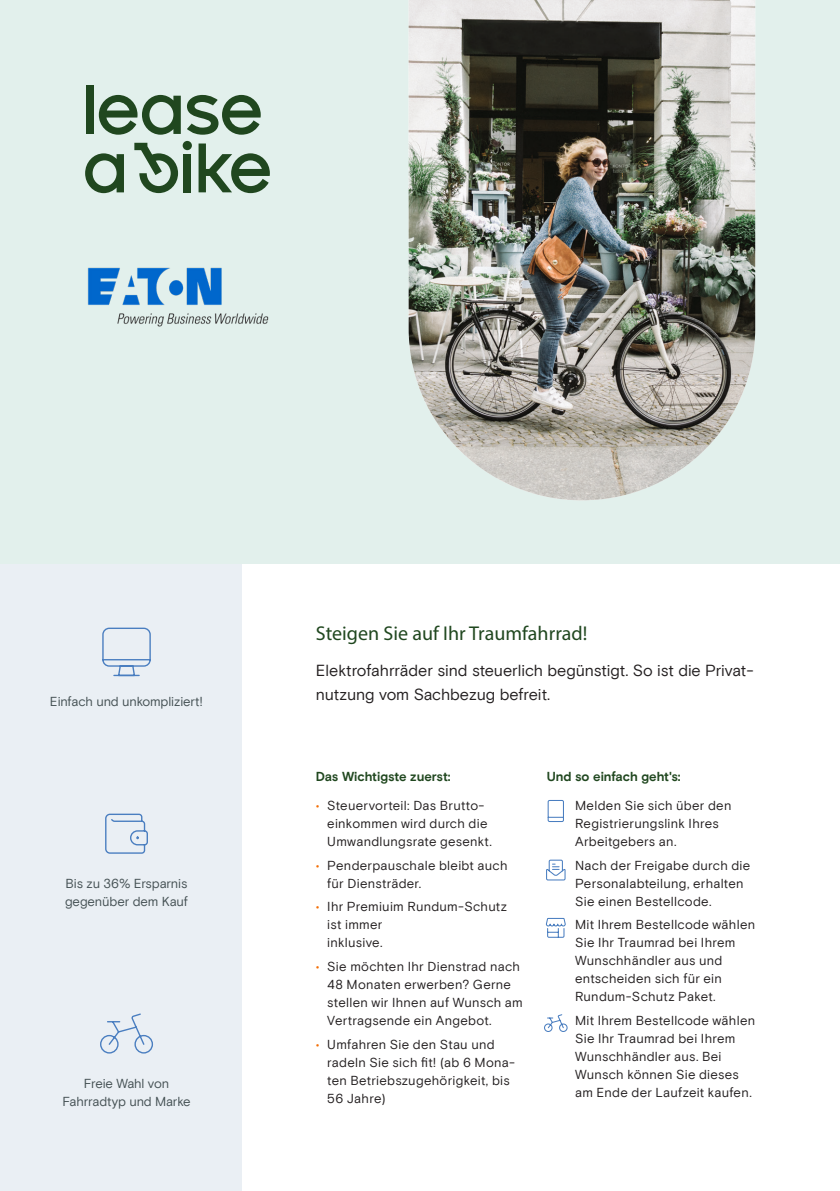
<style>
.page{position:relative;width:840px;height:1191px;background:#fff}
.page>*{position:absolute;margin:0;border:0;box-sizing:border-box;transform-origin:0 0}
.subhead{font:20px "Myriad Pro";color:#20471f}
.copy_big{font:16px/24px "Basis Grotesque";color:#231f20}
.aufzählung_icon{font:13px/18px "Basis Grotesque";letter-spacing:.02em;color:#231f20}
.t1{font:13px "Basis Grotesque";letter-spacing:-.01em;color:#445053}
.subline_small{font:700 13px "Basis Grotesque";letter-spacing:-.005em;color:#20471f}
.s1{color:#f46f06}
</style>
<div class="page">
<div style="left:0;top:563px;width:241px;height:628px;background:#eaeff4"></div>
<div style="left:0;top:0;width:839px;height:563px;background:#e2f0ec"></div>
<img style="left:408px;top:0;width:346px;height:500px">
<div style="left:183px;top:154px;width:8px;height:38px;background:#20471f"></div>
<svg style="left:99px;top:95px;width:82px;height:40px"></svg>
<div style="left:86px;top:85px;width:7px;height:49px;background:#20471f"></div>
<div style="left:182px;top:141px;width:10px;height:9px;background:#20471f;border-radius:50%"></div>
<svg style="left:187px;top:95px;width:73px;height:40px"></svg>
<svg style="left:134px;top:143px;width:44px;height:50px"></svg>
<svg style="left:198px;top:143px;width:72px;height:50px"></svg>
<svg style="left:85px;top:153px;width:39px;height:40px"></svg>
<svg style="left:102px;top:627px;width:49px;height:50px"></svg>
<svg style="left:105px;top:813px;width:43px;height:41px"></svg>
<svg style="left:100px;top:1013px;width:53px;height:41px"></svg>
<svg style="left:547px;top:800px;width:17px;height:22px"></svg>
<svg style="left:545px;top:917px;width:21px;height:21px"></svg>
<svg style="left:544px;top:1014px;width:23px;height:18px"></svg>
<svg style="left:546px;top:859px;width:19px;height:22px"></svg>
<img style="left:87px;top:267px;width:182px;height:60px">
<p class="t1" style="left:50px;top:694px;width:154px">Einfach und unkompliziert!</p>
<p class="t1" style="left:66px;top:876px;width:123px">Bis zu 36% Ersparnis</p>
<p class="t1" style="left:65px;top:894px;width:124px">gegenüber dem Kauf</p>
<p class="t1" style="left:84px;top:1075px;width:87px">Freie Wahl von</p>
<p class="t1" style="left:62px;top:1093px;width:129px">Fahrradtyp und Marke</p>
<p class="subhead" style="left:316px;top:621px;width:273px">Steigen Sie auf Ihr Traumfahrrad!</p>
<p class="copy_big" style="left:316px;top:658px;width:439px">Elektrofahrräder sind steuerlich begünstigt. So ist die Privat&shy;nutzung vom Sachbezug befreit.</p>
<p class="subline_small" style="left:316px;top:768px;width:136px">Das Wichtigste zuerst:</p>
<p class="aufzählung_icon" style="left:327px;top:796px;width:166px;text-indent:-11px"><span class="s1">•</span> Steuervorteil: Das Brutto&shy;einkommen wird durch die<br>Umwandlungsrate gesenkt.</p>
<p class="aufzählung_icon" style="left:327px;top:856px;width:182px;text-indent:-11px"><span class="s1">•</span> Penderpauschale bleibt auch für Diensträder.</p>
<p class="aufzählung_icon" style="left:327px;top:897px;width:181px;text-indent:-11px"><span class="s1">•</span> Ihr Premiuim Rundum-Schutz ist immer<br>inklusive.</p>
<p class="aufzählung_icon" style="left:327px;top:957px;width:197px;text-indent:-11px"><span class="s1">•</span> Sie möchten Ihr Dienstrad nach<br>48 Monaten erwerben? Gerne stellen wir Ihnen auf Wunsch am<br>Vertragsende ein Angebot.</p>
<p class="aufzählung_icon" style="left:327px;top:1035px;width:189px;text-indent:-11px"><span class="s1">•</span> Umfahren Sie den Stau und radeln Sie sich fit! (ab 6 Mona&shy;ten Betriebszugehörigkeit, bis<br>56 Jahre)</p>
<p class="subline_small" style="left:546px;top:768px;width:135px">Und so einfach geht's:</p>
<p class="aufzählung_icon" style="left:574px;top:796px;width:158px">Melden Sie sich über den<br>Registrierungslink Ihres<br>Arbeitgebers an.</p>
<p class="aufzählung_icon" style="left:574px;top:856px;width:177px">Nach der Freigabe durch die<br>Personalabteilung, erhalten<br>Sie einen Bestellcode.</p>
<p class="aufzählung_icon" style="left:574px;top:915px;width:181px">Mit Ihrem Bestellcode wählen<br>Sie Ihr Traumrad bei Ihrem<br>Wunschhändler aus und entscheiden sich für ein<br>Rundum-Schutz Paket.</p>
<p class="aufzählung_icon" style="left:574px;top:1011px;width:181px">Mit Ihrem Bestellcode wählen<br>Sie Ihr Traumrad bei Ihrem<br>Wunschhändler aus. Bei<br>Wunsch können Sie dieses am Ende der Laufzeit kaufen.</p>
</div>
